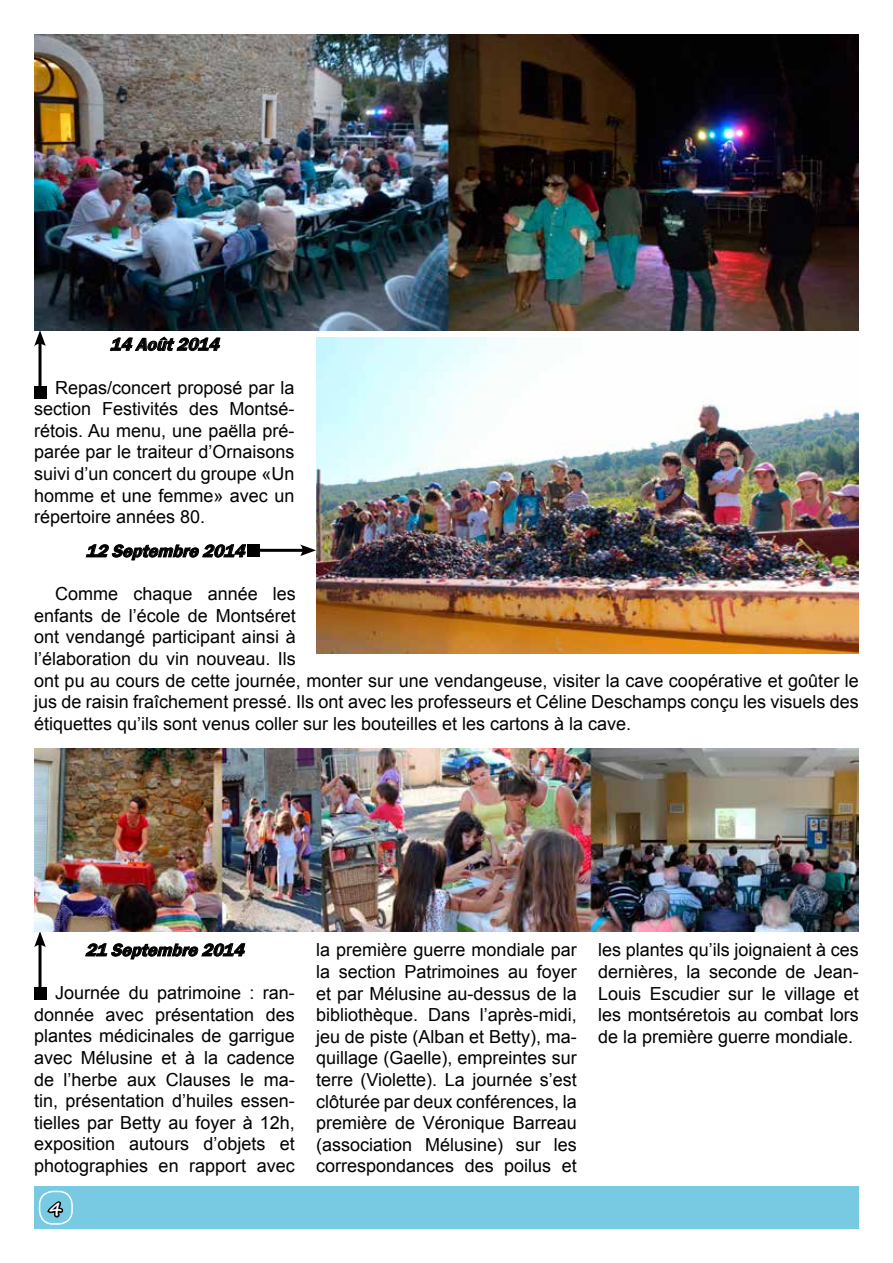
<style>
.page{position:relative;width:893px;height:1263px;background:#fff}
.page>*{position:absolute;margin:0;border:0;box-sizing:border-box;transform-origin:0 0}
.t1{font:18px/21.6px "Arial";color:#000;text-align:justify}
.t2{font:italic 600 18px "Franklin Gothic";color:#000}
.t3{font:700 18px "Segoe Print";color:#fff}
</style>
<div class="page">
<div style="left:34px;top:1186px;width:825px;height:43px;background:#78cae3"></div>
<svg style="left:42px;top:1201px;width:24px;height:22px"></svg>
<div style="left:39px;top:1191px;width:34px;height:34px;border:2px solid #fff;border-radius:14px"></div>
<svg style="left:110px;top:336px;width:111px;height:15px"></svg>
<svg style="left:85px;top:943px;width:160px;height:17px"></svg>
<svg style="left:86px;top:544px;width:160px;height:17px"></svg>
<img style="left:34px;top:34px;width:825px;height:296px">
<hr style="left:39px;top:341px;width:3px;height:52px;background:#000">
<div style="left:34px;top:387px;width:12px;height:12px;background:#000"></div>
<svg style="left:34px;top:330px;width:12px;height:16px"></svg>
<hr style="left:39px;top:942px;width:3px;height:52px;background:#000">
<div style="left:34px;top:988px;width:12px;height:12px;background:#000"></div>
<svg style="left:34px;top:931px;width:12px;height:16px"></svg>
<img style="left:316px;top:338px;width:543px;height:316px">
<hr style="left:254px;top:549px;width:52px;height:3px;background:#000">
<div style="left:248px;top:544px;width:12px;height:12px;background:#000"></div>
<svg style="left:300px;top:544px;width:16px;height:12px"></svg>
<img style="left:34px;top:748px;width:825px;height:183px">
<p class="t2" style="left:110px;top:333px;width:116px">14Août2014</p>
<p class="t1" style="left:34px;top:377px;width:262px;text-indent:21px">Repas/concert proposé par la section Festivités des Montsé&shy;rétois. Au menu, une paëlla pré&shy;parée par le traiteur d’Ornaisons suivi d’un concert du groupe «Un homme et une femme» avec un répertoire années 80.</p>
<p class="t2" style="left:86px;top:540px;width:166px">12Septembre2014</p>
<p class="t1" style="left:34px;top:583px;width:826px;text-align:left;text-indent:21px">Comme chaque année les<br>enfants de l’école de Montséret<br>ont vendangé participant ainsi à<br>l’élaboration du vin nouveau. Ils<br>ont pu au cours de cette journée, monter sur une vendangeuse, visiter la cave coopérative et goûter le jus de raisin fraîchement pressé. Ils ont avec les professeurs et Céline Deschamps conçu les visuels des étiquettes qu’ils sont venus coller sur les bouteilles et les cartons à la cave.</p>
<p class="t2" style="left:85px;top:939px;width:166px">21Septembre2014</p>
<p class="t1" style="left:34px;top:982px;width:262px;text-indent:21px">Journée du patrimoine : ran&shy;donnée avec présentation des plantes médicinales de garrigue avec Mélusine et à la cadence de l’herbe aux Clauses le ma&shy;tin, présentation d’huiles essen&shy;tielles par Betty au foyer à 12h, exposition autours d’objets et photographies en rapport avec</p>
<p class="t3" style="left:49px;top:1192px;width:15px">4</p>
<p class="t1" style="left:316px;top:939px;width:262px">la première guerre mondiale par la section Patrimoines au foyer et par Mélusine au-dessus de la bibliothèque. Dans l’après-midi, jeu de piste (Alban et Betty), ma&shy;quillage (Gaelle), empreintes sur terre (Violette). La journée s’est clôturée par deux conférences, la première de Véronique Barreau (association Mélusine) sur les correspondances des poilus et</p>
<p class="t1" style="left:598px;top:939px;width:262px">les plantes qu’ils joignaient à ces dernières, la seconde de Jean-Louis Escudier sur le village et les montséretois au combat lors de la première guerre mondiale.</p>
</div>
